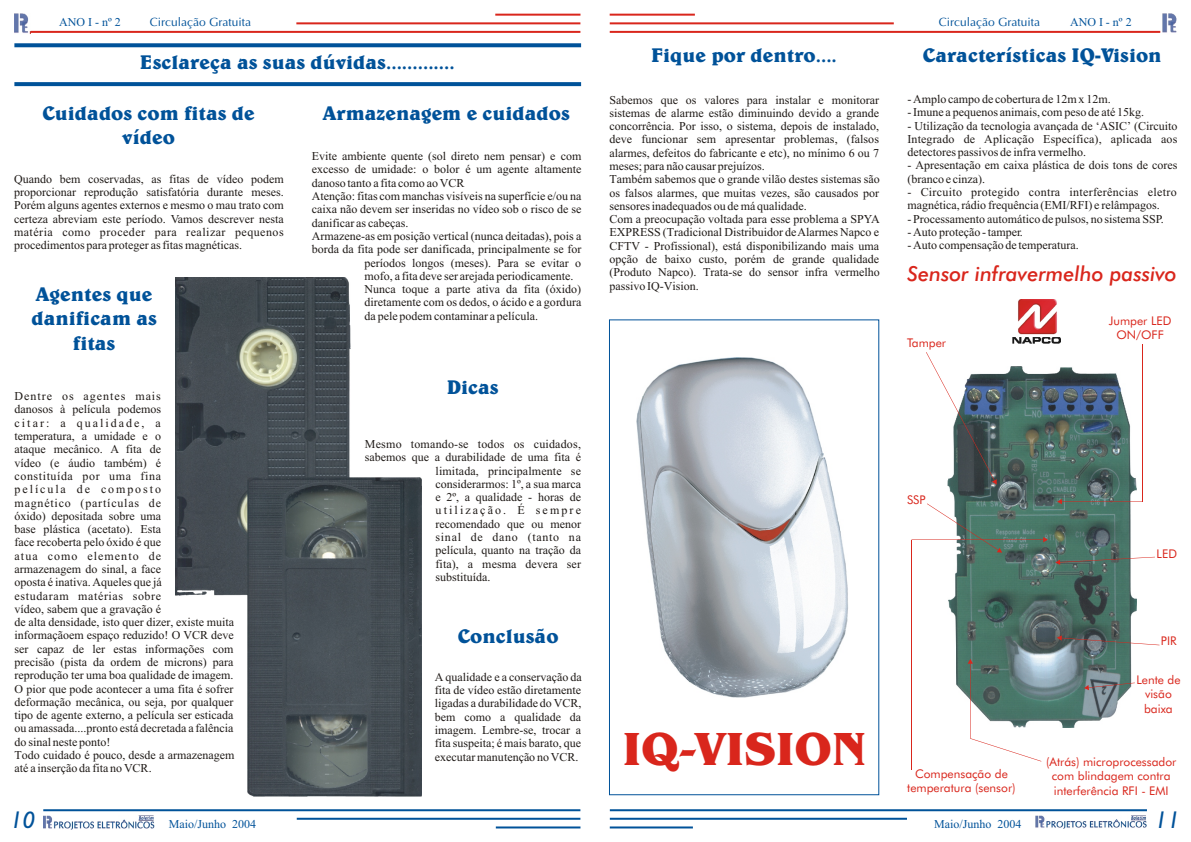
<style>
.page{position:relative;width:1191px;height:842px;background:#fff}
.page>*{position:absolute;margin:0;border:0;box-sizing:border-box;transform-origin:0 0}
.t1{font:700 48px "Benguiat Bk BT";color:#d9261c}
.t2{font:italic 24px "Gill Sans";color:#005299}
.t3{font:italic 20.7px "Futura Md BT";color:#d9261c}
.t4{font:20px/24.3px "Belwe Bd BT";color:#005299;text-align:center}
.t5{font:12px/13.3px "Times New Roman";color:#1f1a17;text-align:justify}
.t6{font:12px/14.4px "Futura Bk BT";color:#d9261c;text-align:center}
.t7{font:12px/13.3px "Times New Roman";letter-spacing:.025em;color:#1f1a17}
.t8{font:12px "Times New Roman";color:#005299}
.t9{font:12px "Ottawa";color:#005299}
.t10{font:12px "Times New Roman";letter-spacing:.06em;color:#1f1a17}
.t11{font:12px "Times New Roman";letter-spacing:.175em;color:#1f1a17}
</style>
<div class="page">
<div style="left:609px;top:319px;width:270px;height:476px;border:1px solid #005299"></div>
<hr style="left:296px;top:22px;width:284px;height:2px;background:#d9261c">
<hr style="left:495px;top:14px;width:85px;height:2px;background:#d9261c">
<hr style="left:30px;top:31px;width:550px;height:2px;background:#d9261c">
<img style="left:14px;top:14px;width:16px;height:20px">
<hr style="left:610px;top:22px;width:284px;height:2px;background:#d9261c">
<hr style="left:610px;top:14px;width:85px;height:2px;background:#d9261c">
<hr style="left:610px;top:31px;width:550px;height:2px;background:#d9261c">
<img style="left:1163px;top:14px;width:14px;height:19px">
<hr style="left:297px;top:818px;width:283px;height:2px;background:#005299">
<hr style="left:496px;top:826px;width:84px;height:2px;background:#005299">
<hr style="left:43px;top:809px;width:537px;height:2px;background:#005299">
<img style="left:43px;top:816px;width:111px;height:13px">
<hr style="left:610px;top:818px;width:297px;height:2px;background:#005299">
<hr style="left:610px;top:826px;width:83px;height:2px;background:#005299">
<hr style="left:610px;top:809px;width:537px;height:2px;background:#005299">
<img style="left:1036px;top:815px;width:111px;height:14px">
<img style="left:637px;top:358px;width:211px;height:339px">
<svg style="left:14px;top:43px;width:567px;height:4px;background:#125ea0"></svg>
<svg style="left:14px;top:82px;width:567px;height:4px;background:#07579c"></svg>
<img style="left:948px;top:367px;width:189px;height:361px">
<hr style="left:912px;top:540px;width:1px;height:230px;background:#d9261c">
<img style="left:176px;top:278px;width:174px;height:318px">
<img style="left:247px;top:478px;width:174px;height:319px">
<svg style="left:1057px;top:499px;width:85px;height:5px"></svg>
<hr style="left:1142px;top:344px;width:1px;height:158px;background:#d9261c">
<svg style="left:912px;top:503px;width:136px;height:50px"></svg>
<svg style="left:1055px;top:557px;width:100px;height:8px"></svg>
<svg style="left:1057px;top:635px;width:103px;height:10px"></svg>
<svg style="left:1084px;top:683px;width:51px;height:7px"></svg>
<svg style="left:926px;top:352px;width:71px;height:133px"></svg>
<img style="left:1012px;top:300px;width:48px;height:44px">
<svg style="left:968px;top:659px;width:73px;height:103px"></svg>
<p class="t8" style="left:59px;top:17px;width:63px">ANO I - nº 2</p>
<p class="t9" style="left:150px;top:15px;width:103px">Circulação Gratuita</p>
<p class="t9" style="left:939px;top:15px;width:103px">Circulação Gratuita</p>
<p class="t8" style="left:1070px;top:17px;width:63px">ANO I - nº 2</p>
<h3 class="t4" style="left:140px;top:52px;width:316px">Esclareça as suas dúvidas.............</h3>
<h3 class="t4" style="left:42px;top:103px;width:214px">Cuidados com fitas de vídeo</h3>
<h3 class="t4" style="left:323px;top:103px;width:249px">Armazenagem e cuidados</h3>
<p class="t5" style="left:14px;top:173px;width:271px">Quando bem coservadas, as fitas de vídeo podem proporcionar reprodução satisfatória durante meses.<br>Porém alguns agentes externos e mesmo o mau trato com certeza abreviam este período. Vamos descrever nesta matéria como proceder para realizar pequenos procedimentos para proteger as fitas magnéticas.</p>
<h3 class="t4" style="left:31px;top:284px;width:127px">Agentes que danificam as fitas</h3>
<p class="t5" style="left:15px;top:391px;width:221px;text-align:left">Dentre os agentes mais<br>danosos à película podemos<br>citar: a qualidade, a<br>temperatura, a umidade e o<br>ataque mecânico. A fita de<br>vídeo (e áudio também) é<br>constituída por uma fina<br>película de composto<br>magnético (partículas de<br>óxido) depositada sobre uma<br>base plástica (acetato). Esta<br>face recoberta pelo óxido é que<br>atua como elemento de<br>armazenagem do sinal, a face<br>oposta é inativa. Aqueles que já<br>estudaram matérias sobre<br>vídeo, sabem que a gravação é<br>de alta densidade, isto quer dizer, existe muita informaçãoem espaço reduzido! O VCR deve ser capaz de ler estas informações com precisão (pista da ordem de microns) para reprodução ter uma boa qualidade de imagem.<br>O pior que pode acontecer a uma fita é sofrer deformação mecânica, ou seja, por qualquer tipo de agente externo, a película ser esticada ou amassada....pronto está decretada a falência do sinal neste ponto!<br>Todo cuidado é pouco, desde a armazenagem até a inserção da fita no VCR.</p>
<p class="t5" style="left:312px;top:151px;width:271px">Evite ambiente quente (sol direto nem pensar) e com</p>
<p class="t5" style="left:312px;top:164px;width:271px">excesso de umidade: o bolor é um agente altamente</p>
<p class="t5" style="left:312px;top:177px;width:154px">danoso tanto a fita como ao VCR</p>
<p class="t5" style="left:312px;top:191px;width:271px">Atenção: fitas com manchas visíveis na superfície e/ou na</p>
<p class="t5" style="left:312px;top:204px;width:271px">caixa não devem ser inseridas no vídeo sob o risco de se</p>
<p class="t5" style="left:312px;top:217px;width:98px">danificar as cabeças.</p>
<p class="t5" style="left:312px;top:230px;width:271px">Armazene-as em posição vertical (nunca deitadas), pois a</p>
<p class="t5" style="left:312px;top:244px;width:271px">borda da fita pode ser danificada, principalmente se for</p>
<p class="t5" style="left:365px;top:257px;width:218px">períodos longos (meses). Para se evitar o</p>
<p class="t5" style="left:365px;top:270px;width:210px">mofo, a fita deve ser arejada periodicamente.</p>
<p class="t5" style="left:365px;top:284px;width:218px">Nunca toque a parte ativa da fita (óxido)</p>
<p class="t5" style="left:365px;top:297px;width:218px">diretamente com os dedos, o ácido e a gordura</p>
<p class="t5" style="left:365px;top:310px;width:175px">da pele podem contaminar a película.</p>
<h3 class="t4" style="left:447px;top:376px;width:54px">Dicas</h3>
<p class="t5" style="left:365px;top:438px;width:218px">Mesmo tomando-se todos os cuidados,</p>
<p class="t5" style="left:365px;top:452px;width:218px">sabemos que a durabilidade de uma fita é</p>
<p class="t5" style="left:436px;top:465px;width:147px">limitada, principalmente se</p>
<p class="t5" style="left:436px;top:478px;width:147px">considerarmos: 1º, a sua marca</p>
<p class="t5" style="left:436px;top:492px;width:147px">e 2º, a qualidade - horas de</p>
<p class="t11" style="left:436px;top:506px;width:147px">utilização. É sempre</p>
<p class="t5" style="left:436px;top:518px;width:147px">recomendado que ou menor</p>
<p class="t10" style="left:436px;top:533px;width:147px">sinal de dano (tanto na</p>
<p class="t5" style="left:436px;top:545px;width:147px">película, quanto na tração da</p>
<p class="t5" style="left:436px;top:558px;width:147px">fita), a mesma devera ser</p>
<p class="t5" style="left:436px;top:571px;width:56px">substituída.</p>
<h3 class="t4" style="left:458px;top:626px;width:102px">Conclusão</h3>
<p class="t5" style="left:435px;top:671px;width:149px">A qualidade e a conservação da fita de vídeo estão diretamente ligadas a durabilidade do VCR, bem como a qualidade da imagem. Lembre-se, trocar a fita suspeita; é mais barato, que executar manutenção no VCR.</p>
<h3 class="t4" style="left:651px;top:45px;width:187px">Fique por dentro....</h3>
<p class="t5" style="left:609px;top:94px;width:272px;text-align:left">Sabemos que os valores para instalar e monitorar sistemas de alarme estão diminuindo devido a grande concorrência. Por isso, o sistema, depois de instalado, deve funcionar sem apresentar problemas, (falsos alarmes, defeitos do fabricante e etc), no mínimo 6 ou 7 meses; para não causar prejuízos.<br>Também sabemos que o grande vilão destes sistemas são os falsos alarmes, que muitas vezes, são causados por sensores inadequados ou de má qualidade.<br>Com a preocupação voltada para esse problema a SPYA EXPRESS (Tradicional Distribuidor de Alarmes Napco e CFTV - Profissional), está disponibilizando mais uma opção de baixo custo, porém de grande qualidade (Produto Napco). Trata-se do sensor infra vermelho passivo IQ-Vision.</p>
<h1 class="t1" style="left:623px;top:729px;width:245px">IQ-VISION</h1>
<h3 class="t4" style="left:923px;top:45px;width:240px">Características IQ-Vision</h3>
<p class="t5" style="left:907px;top:93px;width:205px">- Amplo campo de cobertura de 12m x 12m.</p>
<p class="t5" style="left:907px;top:107px;width:238px">- Imune a pequenos animais, com peso de até 15kg.</p>
<p class="t5" style="left:907px;top:120px;width:272px">- Utilização da tecnologia avançada de ‘ASIC’ (Circuito Integrado de Aplicação Específica), aplicada aos detectores passivos de infra vermelho.</p>
<p class="t5" style="left:907px;top:160px;width:271px">- Apresentação em caixa plástica de dois tons de cores (branco e cinza).</p>
<p class="t7" style="left:907px;top:186px;width:271px">- Circuito protegido contra interferências eletro magnética, rádio frequência (EMI/RFI) e relâmpagos.</p>
<p class="t5" style="left:907px;top:213px;width:258px">- Processamento automático de pulsos, no sistema SSP.</p>
<p class="t5" style="left:907px;top:226px;width:117px">- Auto proteção - tamper.</p>
<p class="t5" style="left:907px;top:240px;width:173px">- Auto compensação de temperatura.</p>
<h3 class="t3" style="left:907px;top:265px;width:271px">Sensor infravermelho passivo</h3>
<p class="t6" style="left:907px;top:337px;width:40px">Tamper</p>
<p class="t6" style="left:1109px;top:314px;width:64px">Jumper LED<br>ON/OFF</p>
<p class="t6" style="left:907px;top:494px;width:20px">SSP</p>
<p class="t6" style="left:907px;top:767px;width:110px">Compensação de temperatura (sensor)</p>
<p class="t6" style="left:1157px;top:547px;width:22px">LED</p>
<p class="t6" style="left:1161px;top:635px;width:17px">PIR</p>
<p class="t6" style="left:1136px;top:674px;width:46px">Lente de visão baixa</p>
<p class="t6" style="left:1046px;top:756px;width:132px">(Atrás) microprocessador com blindagem contra interferência RFI - EMI</p>
<h2 class="t2" style="left:10px;top:811px;width:27px">10</h2>
<p class="t8" style="left:169px;top:819px;width:89px">Maio/Junho 2004</p>
<p class="t8" style="left:934px;top:819px;width:89px">Maio/Junho 2004</p>
<h2 class="t2" style="left:1155px;top:811px;width:27px">11</h2>
</div>
